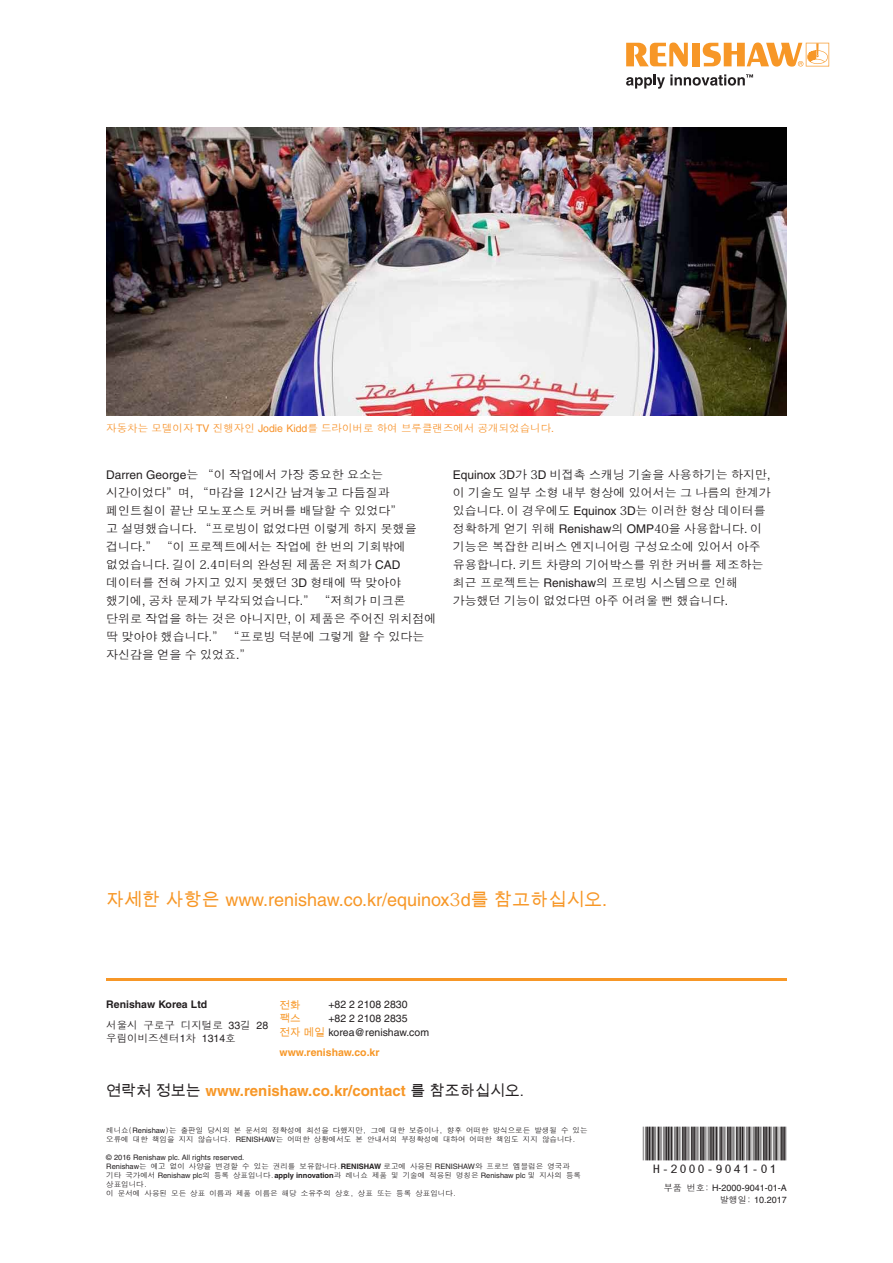
<style>
.page{position:relative;width:893px;height:1263px;background:#fff}
.page>*{position:absolute;margin:0;border:0;box-sizing:border-box;transform-origin:0 0}
.t1{font:48px "MBH16 B";color:#231f20}
.Call_to_action{font:18px "Helvetica";color:#f79727}
.t2{font:700 15px "Helvetica";color:#f79727}
.Main_body_heading_te{font:12px/18px "Dotum Che";color:#231f20}
.Caption_text_7pt{font:10.5px "Dotum Che";color:#f7932c}
.t3{font:10.5px "Helvetica";color:#231f20}
.t4{font:10.5px "Dotum Che";color:#231f20}
.t5{font:700 10.5px "Helvetica";color:#f79727}
.t6{font:700 10.5px "Helvetica";color:#231f20}
.t7{font:10.5px "Arial Unicode MS";color:#f79727}
.t8{font:9px "Helvetica";color:#231f20}
.t9{font:7.5px/9px "Dotum Che";color:#231f20}
.s1{font-family:"Helvetica"}
.s2{font-family:"Koz Min Pr 6 N"}
.s3{font-family:"Arial Unicode MS"}
.s4{font-family:"Arial Unicode MS";color:#f79727}
.s5{font-family:"Arial Unicode MS";font-weight:400;color:#231f20}
.s6{font-family:"Helvetica";font-weight:700}
.s7{font-family:"Dotum Che"}
</style>
<div class="page">
<hr style="left:106px;top:978px;width:681px;height:2px;background:#f79727">
<svg style="left:626px;top:43px;width:62px;height:24px"></svg>
<div style="left:692px;top:43px;width:8px;height:23px;background:#f79727"></div>
<svg style="left:703px;top:43px;width:126px;height:24px"></svg>
<svg style="left:626px;top:74px;width:127px;height:15px"></svg>
<img style="left:106px;top:128px;width:681px;height:288px">
<p class="Caption_text_7pt" style="left:106px;top:423px;width:449px">자동차는 모델이자 <span class="s1">TV</span> 진행자인 <span class="s1">Jodie Kidd</span>를 드라이버로 하여 브루클랜즈에서 공개되었습니다<span class="s1">.</span></p>
<p class="Main_body_heading_te" style="left:106px;top:466px;width:332px"><span class="s1">Darren George</span>는 “이 작업에서 가장 중요한 요소는 시간이었다”며<span class="s1">,</span> “마감을 <span class="s2">12</span>시간 남겨놓고 다듬질과 페인트칠이 끝난 모노포스토 커버를 배달할 수 있었다”<br>고 설명했습니다<span class="s1">.</span> “프로빙이 없었다면 이렇게 하지 못했을 겁니다<span class="s1">.</span>” “이 프로젝트에서는 작업에 한 번의 기회밖에 없었습니다<span class="s1">.</span> 길이 <span class="s2">2</span><span class="s1">.</span><span class="s2">4</span>미터의 완성된 제품은 저희가 <span class="s1">CAD </span>데이터를 전혀 가지고 있지 못했던 <span class="s2">3</span><span class="s1">D</span> 형태에 딱 맞아야 했기에<span class="s1">,</span> 공차 문제가 부각되었습니다<span class="s1">.</span>” “저희가 미크론 단위로 작업을 하는 것은 아니지만<span class="s1">,</span> 이 제품은 주어진 위치점에 딱 맞아야 했습니다<span class="s1">.</span>” “프로빙 덕분에 그렇게 할 수 있다는 자신감을 얻을 수 있었죠<span class="s1">.</span>”</p>
<p class="Main_body_heading_te" style="left:453px;top:466px;width:320px"><span class="s1">Equinox</span> <span class="s2">3</span><span class="s1">D</span>가 <span class="s2">3</span><span class="s1">D</span> 비접촉 스캐닝 기술을 사용하기는 하지만<span class="s1">, </span>이 기술도 일부 소형 내부 형상에 있어서는 그 나름의 한계가 있습니다<span class="s1">.</span> 이 경우에도 <span class="s1">Equinox</span> <span class="s2">3</span><span class="s1">D</span>는 이러한 형상 데이터를 정확하게 얻기 위해 <span class="s1">Renishaw</span>의 <span class="s1">OMP</span><span class="s2">40</span>을 사용합니다<span class="s1">.</span> 이 기능은 복잡한 리버스 엔지니어링 구성요소에 있어서 아주 유용합니다<span class="s1">.</span> 키트 차량의 기어박스를 위한 커버를 제조하는 최근 프로젝트는 <span class="s1">Renishaw</span>의 프로빙 시스템으로 인해 가능했던 기능이 없었다면 아주 어려울 뻔 했습니다<span class="s1">.</span></p>
<p class="Call_to_action" style="left:106px;top:889px;width:502px"><span class="s3">자세한 사항은</span> www.renishaw.co.kr/equinox<span class="s2">3</span>d<span class="s3">를 참고하십시오</span>.</p>
<p class="t6" style="left:106px;top:998px;width:102px">Renishaw Korea Ltd</p>
<p class="t4" style="left:106px;top:1020px;width:163px">서울시 구로구 디지털로 <span class="s1">33</span>길 <span class="s1">28</span></p>
<p class="t4" style="left:106px;top:1033px;width:131px">우림이비즈센터<span class="s1">1</span>차 <span class="s1">1314</span>호</p>
<p class="t7" style="left:280px;top:997px;width:22px">전화</p>
<p class="t3" style="left:328px;top:998px;width:81px">+82 2 2108 2830</p>
<p class="t7" style="left:280px;top:1011px;width:22px">팩스</p>
<p class="t3" style="left:328px;top:1012px;width:81px">+82 2 2108 2835</p>
<p class="t3" style="left:280px;top:1026px;width:151px"><span class="s4">전자 메일</span> korea@renishaw.com</p>
<p class="t5" style="left:280px;top:1045px;width:101px">www.renishaw.co.kr</p>
<p class="t2" style="left:106px;top:1081px;width:419px"><span class="s5">연락처 정보는</span> www.renishaw.co.kr/contact <span class="s5">를 참조하십시오.</span></p>
<p class="t9" style="left:106px;top:1125px;width:483px">레니쇼(<span class="s1">Renishaw</span>)는 출판일 당시의 본 문서의 정확성에 최선을 다했지만, 그에 대한 보증이나, 향후 어떠한 방식으로든 발생될 수 있는 오류에 대한 책임을 지지 않습니다. <span class="s1">RENISHAW</span>는 어떠한 상황에서도 본 안내서의 부정확성에 대하여 어떠한 책임도 지지 않습니다.</p>
<p class="t9" style="left:106px;top:1152px;width:476px"><span class="s1">© 2016 Renishaw plc. All rights reserved.<br>Renishaw</span>는 예고 없이 사양을 변경할 수 있는 권리를 보유합니다.<span class="s6">RENISHAW</span> 로고에 사용된 <span class="s1">RENISHAW</span>와 프로브 엠블럼은 영국과 기타 국가에서 <span class="s1">Renishaw plc</span>의 등록 상표입니다.<span class="s6">apply innovation</span>과 레니쇼 제품 및 기술에 적용된 명칭은 <span class="s1">Renishaw plc</span> 및 지사의 등록 상표입니다.</p>
<p class="t9" style="left:106px;top:1188px;width:352px">이 문서에 사용된 모든 상표 이름과 제품 이름은 해당 소유주의 상호, 상표 또는 등록 상표입니다.</p>
<p class="t1" style="left:643px;top:1128px;width:145px">*H-2000-9041-01*</p>
<p class="t8" style="left:664px;top:1183px;width:124px"><span class="s7">부품 번호:</span> H-2000-9041-01-A</p>
<p class="t8" style="left:720px;top:1195px;width:68px"><span class="s7">발행일:</span> 10.2017</p>
</div>
